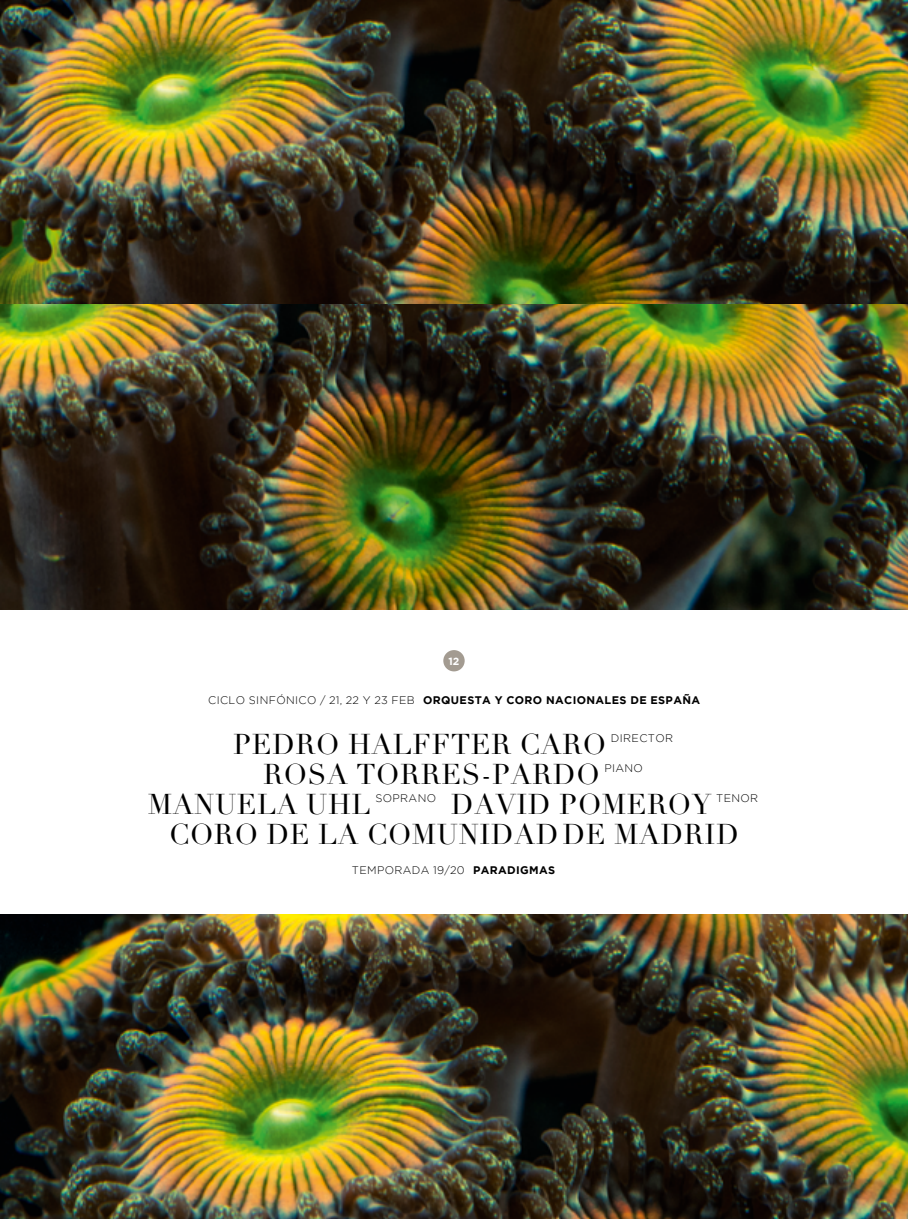
<style>
.page{position:relative;width:908px;height:1219px;background:#fff}
.page>*{position:absolute;margin:0;border:0;box-sizing:border-box;transform-origin:0 0}
.t1{font:28px "Didot";letter-spacing:.02em;color:#000}
.t2{font:700 11px "Gotham";letter-spacing:.035em;color:#000}
.t3{font:300 11px "Gotham";letter-spacing:.035em;color:#000}
.t4{font:700 10.4px "Gotham";color:#fff}
.s1{font-weight:300}
.s2{font-weight:700}
</style>
<div class="page">
<div style="left:443px;top:650px;width:21px;height:21px;background:#a39b91;border-radius:50%"></div>
<img style="left:0;top:0;width:907px;height:609px">
<img style="left:0;top:914px;width:907px;height:305px">
<p class="t4" style="left:448px;top:655px;width:12px">12</p>
<p class="t2" style="left:208px;top:693px;width:493px"><span class="s1">CICLO SINFÓNICO / 21, 22 Y 23 FEB</span> ORQUESTA Y CORO NACIONALES DE ESPAÑA</p>
<p class="t1" style="left:233px;top:727px;width:374px">PEDRO HALFFTER CARO</p>
<p class="t3" style="left:610px;top:732px;width:64px">DIRECTOR</p>
<p class="t1" style="left:263px;top:757px;width:338px">ROSA TORRES-PARDO</p>
<p class="t3" style="left:604px;top:762px;width:40px">PIANO</p>
<p class="t1" style="left:148px;top:787px;width:224px">MANUELA UHL</p>
<p class="t3" style="left:375px;top:792px;width:62px">SOPRANO</p>
<p class="t1" style="left:451px;top:787px;width:262px">DAVID POMEROY</p>
<p class="t3" style="left:716px;top:792px;width:43px">TENOR</p>
<p class="t1" style="left:169px;top:817px;width:571px">CORO DE LA COMUNIDAD DE MADRID</p>
<p class="t3" style="left:351px;top:864px;width:205px">TEMPORADA 19/20 <span class="s2">PARADIGMAS</span></p>
</div>
